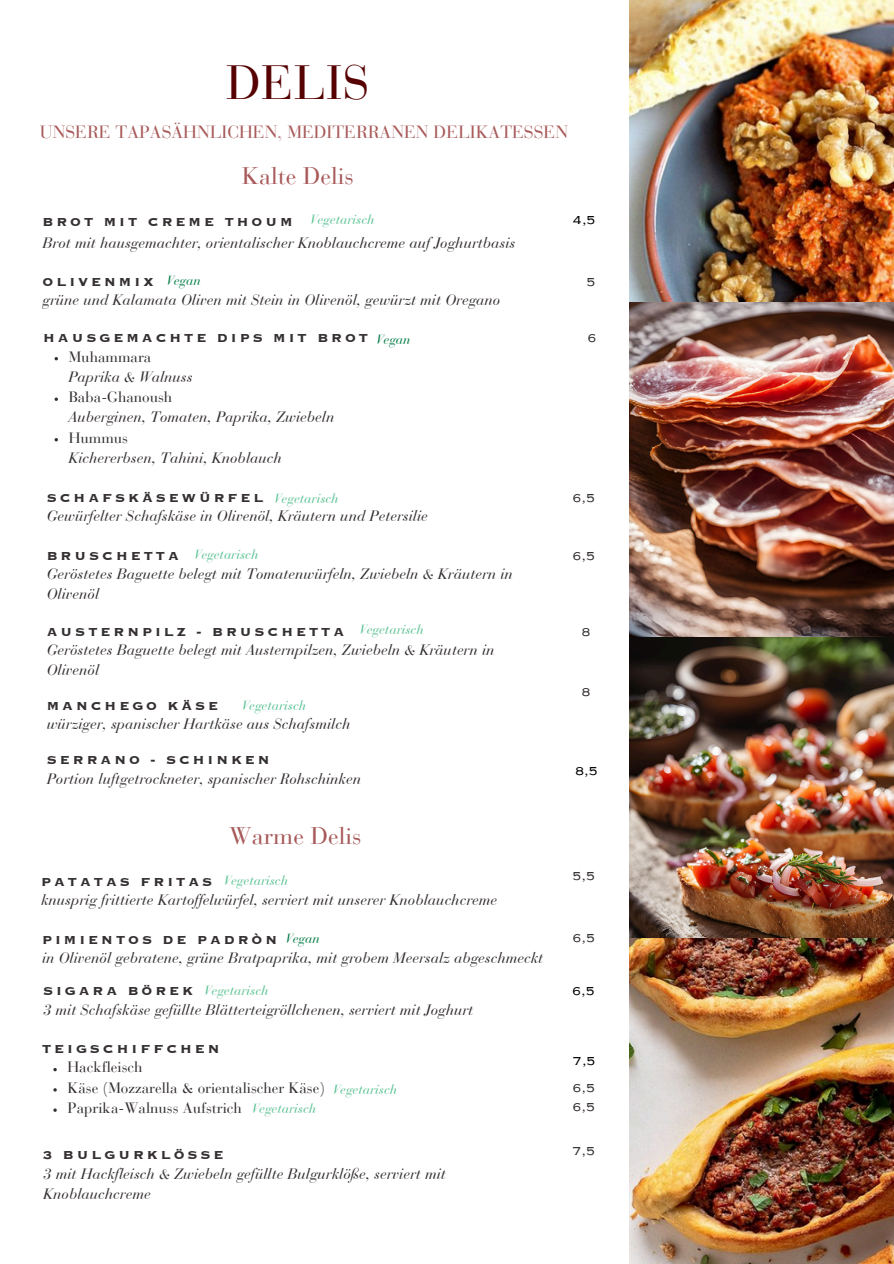
<style>
.page{position:relative;width:894px;height:1264px;background:#fff}
.page>*{position:absolute;margin:0;border:0;box-sizing:border-box;transform-origin:0 0}
.t1{font:47.85px "Bauer Bodoni Pro";letter-spacing:.01em;color:#570202}
.t2{font:24px "Bauer Bodoni Pro";color:#a85959}
.t3{font:17.7px "Bauer Bodoni Pro";color:#a85959}
.t4{font:italic 15px/20.2px "Bauer Bodoni Pro";color:#342f31}
.t5{font:15px "Copperplate Gothic LT Pro 33 BC";letter-spacing:.2em;color:#342f31}
.t6{font:15px "Bauer Bodoni Pro";color:#342f31}
.t7{font:15px "Copperplate Gothic LT Pro 32 BC";color:#342f31}
.t8{font:15px "Copperplate Gothic LT Pro 32 BC";color:#000}
.t9{font:italic 13.2px "Bauer Bodoni Pro";color:#5ac293}
.t10{font:italic 13.2px "Bauer Bodoni Pro";color:#007b44}
.s1{font-style:normal}
</style>
<div class="page">
<img style="left:629px;top:302px;width:264px;height:961px">
<svg style="left:53px;top:1068px;width:4px;height:3px"></svg>
<svg style="left:53px;top:1088px;width:4px;height:3px"></svg>
<svg style="left:55px;top:397px;width:3px;height:4px"></svg>
<img style="left:629px;top:0;width:264px;height:302px">
<p class="t1" style="left:226px;top:64px;width:144px">DELIS</p>
<p class="t3" style="left:40px;top:125px;width:529px">UNSERE TAPASÄHNLICHEN, MEDITERRANEN DELIKATESSEN</p>
<p class="t2" style="left:242px;top:167px;width:113px">Kalte Delis</p>
<p class="t9" style="left:310px;top:214px;width:66px">Vegetarisch</p>
<p class="t8" style="left:572px;top:213px;width:24px">4,5</p>
<h3 class="t5" style="left:43px;top:214px;width:251px">BROT MIT CREME THOUM</h3>
<h2 class="t4" style="left:43px;top:234px;width:474px">Brot mit hausgemachter, orientalischer Knoblauchcreme auf Joghurtbasis</h2>
<h4 class="t5" style="left:43px;top:275px;width:113px">OLIVENMIX</h4>
<p class="t7" style="left:586px;top:275px;width:11px">5</p>
<p class="t4" style="left:43px;top:291px;width:459px">grüne und Kalamata Oliven mit Stein in Olivenöl, gewürzt mit Oregano</p>
<p class="t10" style="left:166px;top:275px;width:36px">Vegan</p>
<p class="t5" style="left:43px;top:331px;width:326px">HAUSGEMACHTE DIPS MIT BROT</p>
<p class="t7" style="left:587px;top:331px;width:11px">6</p>
<p class="t6" style="left:69px;top:350px;width:84px">Muhammara</p>
<p class="t4" style="left:68px;top:368px;width:126px">Paprika &amp; Walnuss</p>
<p class="t6" style="left:69px;top:391px;width:105px">Baba-Ghanoush</p>
<p class="t4" style="left:68px;top:408px;width:267px">Auberginen, Tomaten, Paprika, Zwiebeln</p>
<h4 class="t4" style="left:68px;top:429px;width:215px"><span class="s1">Hummus<br></span>Kichererbsen, Tahini, Knoblauch</h4>
<p class="t10" style="left:376px;top:334px;width:36px">Vegan</p>
<p class="t5" style="left:47px;top:491px;width:218px">SCHAFSKÄSEWÜRFEL</p>
<p class="t7" style="left:572px;top:491px;width:24px">6,5</p>
<p class="t4" style="left:47px;top:507px;width:382px">Gewürfelter Schafskäse in Olivenöl, Kräutern und Petersilie</p>
<p class="t5" style="left:47px;top:549px;width:133px">BRUSCHETTA</p>
<p class="t7" style="left:572px;top:549px;width:24px">6,5</p>
<p class="t4" style="left:47px;top:565px;width:467px">Geröstetes Baguette belegt mit Tomatenwürfeln, Zwiebeln &amp; Kräutern in<br>Olivenöl</p>
<p class="t9" style="left:274px;top:493px;width:66px">Vegetarisch</p>
<p class="t9" style="left:194px;top:549px;width:66px">Vegetarisch</p>
<p class="t9" style="left:359px;top:624px;width:66px">Vegetarisch</p>
<p class="t5" style="left:47px;top:624px;width:299px">AUSTERNPILZ - BRUSCHETTA</p>
<p class="t7" style="left:581px;top:624px;width:11px">8</p>
<h1 class="t4" style="left:47px;top:641px;width:449px">Geröstetes Baguette belegt mit Austernpilzen, Zwiebeln &amp; Kräutern in<br>Olivenöl</h1>
<p class="t5" style="left:47px;top:699px;width:173px">MANCHEGO KÄSE</p>
<p class="t4" style="left:47px;top:715px;width:305px">würziger, spanischer Hartkäse aus Schafsmilch</p>
<p class="t9" style="left:242px;top:700px;width:66px">Vegetarisch</p>
<p class="t5" style="left:47px;top:752px;width:224px">SERRANO - SCHINKEN</p>
<p class="t4" style="left:47px;top:770px;width:316px">Portion luftgetrockneter, spanischer Rohschinken</p>
<p class="t2" style="left:229px;top:826px;width:133px">Warme Delis</p>
<p class="t9" style="left:224px;top:875px;width:66px">Vegetarisch</p>
<p class="t5" style="left:41px;top:875px;width:173px">PATATAS FRITAS</p>
<p class="t4" style="left:41px;top:891px;width:457px">knusprig frittierte Kartof elwürfel, serviert mit unserer Knoblauchcreme</p>
<p class="t5" style="left:42px;top:933px;width:236px">PIMIENTOS DE PADRÒN</p>
<p class="t4" style="left:42px;top:949px;width:502px">in Olivenöl gebratene, grüne Bratpaprika, mit grobem Meersalz abgeschmeckt</p>
<p class="t10" style="left:285px;top:933px;width:36px">Vegan</p>
<p class="t7" style="left:581px;top:685px;width:11px">8</p>
<p class="t8" style="left:575px;top:764px;width:24px">8,5</p>
<p class="t7" style="left:572px;top:869px;width:24px">5,5</p>
<p class="t7" style="left:572px;top:931px;width:24px">6,5</p>
<p class="t5" style="left:43px;top:984px;width:152px">SIGARA BÖREK</p>
<p class="t4" style="left:43px;top:1000px;width:431px">3 mit Schafskäse gefüllte Blätterteigröllchenen, serviert mit Joghurt</p>
<p class="t9" style="left:204px;top:985px;width:66px">Vegetarisch</p>
<h4 class="t8" style="left:572px;top:984px;width:24px">6,5</h4>
<h4 class="t5" style="left:42px;top:1042px;width:179px">TEIGSCHIFFCHEN</h4>
<h2 class="t6" style="left:68px;top:1061px;width:76px">Hackfleisch</h2>
<p class="t6" style="left:68px;top:1081px;width:259px">Käse (Mozzarella &amp; orientalischer Käse)</p>
<p class="t6" style="left:68px;top:1101px;width:176px">Paprika-Walnuss Aufstrich</p>
<p class="t9" style="left:252px;top:1102px;width:66px">Vegetarisch</p>
<p class="t8" style="left:572px;top:1053px;width:24px">7,5</p>
<p class="t9" style="left:333px;top:1083px;width:66px">Vegetarisch</p>
<p class="t7" style="left:572px;top:1081px;width:24px">6,5</p>
<p class="t7" style="left:572px;top:1100px;width:24px">6,5</p>
<p class="t5" style="left:43px;top:1148px;width:182px">3 BULGURKLÖSSE</p>
<p class="t4" style="left:43px;top:1164px;width:404px">3 mit Hackfleisch &amp; Zwiebeln gefüllte Bulgurklöße, serviert mit<br>Knoblauchcreme</p>
<p class="t7" style="left:572px;top:1143px;width:24px">7,5</p>
</div>
